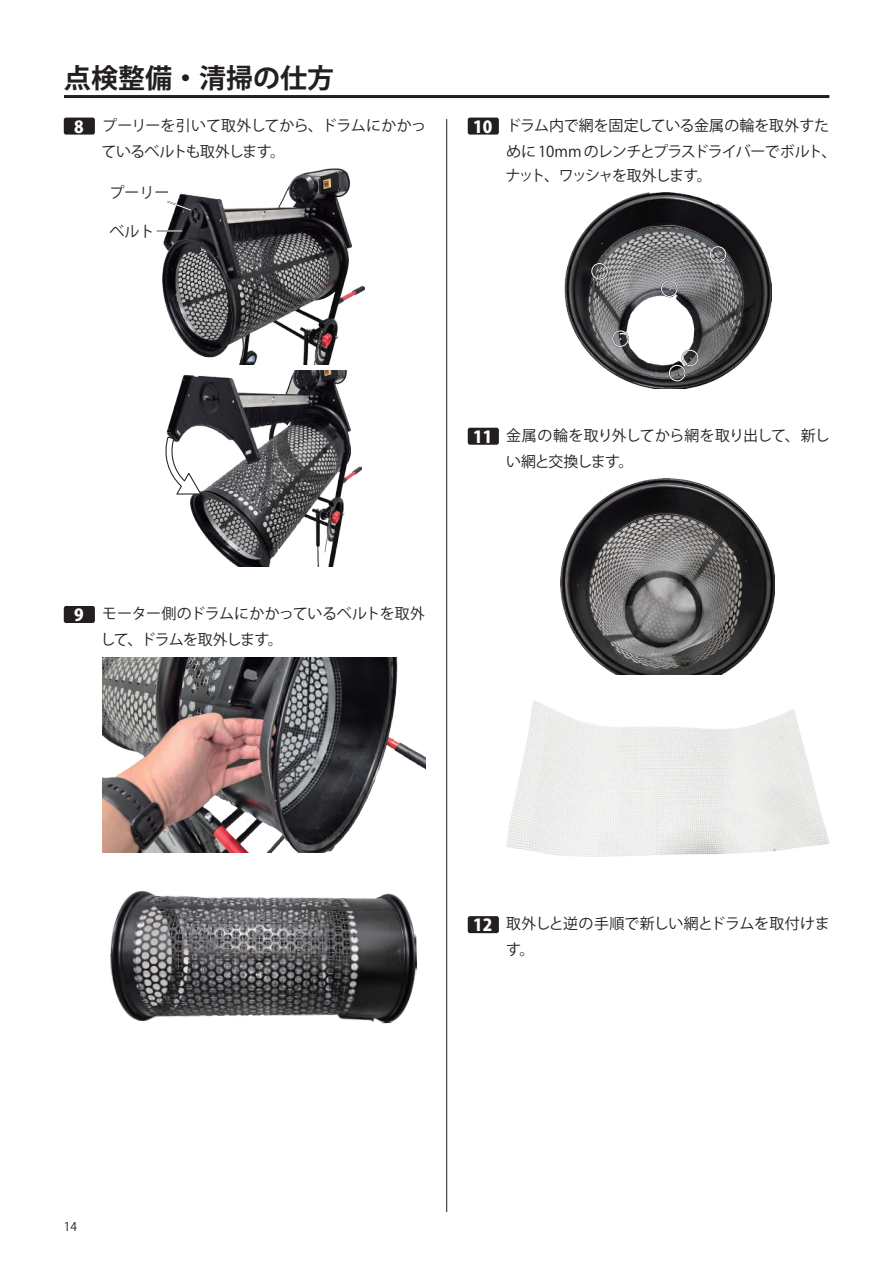
<style>
.page{position:relative;width:893px;height:1263px;background:#fff}
.page>*{position:absolute;margin:0;border:0;box-sizing:border-box;transform-origin:0 0}
.t1{font:700 27px "Koz Go Pro";color:#231f20}
.t2{font:15px/26px "Koz Go Pr 6 N";letter-spacing:-.035em;color:#231f20}
.t3{font:15px/26px "Koz Go Pr 6 N";letter-spacing:-.01em;color:#231f20}
.t4{font:15px "Koz Go Pr 6 N";letter-spacing:-.1em;color:#231f20}
.t5{font:12px "Koz Go Pro";color:#231f20}
.s1{font-family:"Koz Go Pro";font-weight:800;font-size:16.5px;color:#fff}
</style>
<div class="page">
<hr style="left:446px;top:119px;width:1px;height:1093px;background:#231f20">
<div style="left:64px;top:118px;width:31px;height:17px;background:#231f20;border-radius:2px"></div>
<img style="left:162px;top:169px;width:203px;height:195px">
<hr style="left:157px;top:230px;width:25px;height:2px;background:#231f20">
<svg style="left:157px;top:231px;width:25px;height:1px"></svg>
<svg style="left:165px;top:199px;width:28px;height:13px"></svg>
<img style="left:166px;top:371px;width:195px;height:195px">
<svg style="left:165px;top:436px;width:37px;height:62px"></svg>
<div style="left:64px;top:606px;width:31px;height:17px;background:#231f20;border-radius:2px"></div>
<img style="left:102px;top:657px;width:323px;height:196px">
<img style="left:110px;top:891px;width:307px;height:133px">
<hr style="left:64px;top:95px;width:765px;height:3px;background:#231f20">
<div style="left:468px;top:118px;width:31px;height:17px;background:#231f20;border-radius:2px"></div>
<img style="left:564px;top:193px;width:207px;height:195px">
<div style="left:682px;top:349px;width:17px;height:17px;border:2px solid #231f20;border-radius:50%"></div>
<div style="left:682px;top:350px;width:16px;height:16px;border:1px solid #fff;border-radius:50%"></div>
<div style="left:669px;top:365px;width:17px;height:17px;border:2px solid #231f20;border-radius:50%"></div>
<div style="left:669px;top:365px;width:16px;height:16px;border:1px solid #fff;border-radius:50%"></div>
<div style="left:612px;top:330px;width:17px;height:17px;border:2px solid #231f20;border-radius:50%"></div>
<div style="left:612px;top:331px;width:16px;height:16px;border:1px solid #fff;border-radius:50%"></div>
<div style="left:591px;top:263px;width:17px;height:17px;border:2px solid #231f20;border-radius:50%"></div>
<div style="left:591px;top:263px;width:17px;height:16px;border:1px solid #fff;border-radius:50%"></div>
<div style="left:661px;top:280px;width:17px;height:17px;border:2px solid #231f20;border-radius:50%"></div>
<div style="left:661px;top:281px;width:16px;height:16px;border:1px solid #fff;border-radius:50%"></div>
<div style="left:709px;top:246px;width:17px;height:17px;border:2px solid #231f20;border-radius:50%"></div>
<div style="left:710px;top:246px;width:16px;height:17px;border:1px solid #fff;border-radius:50%"></div>
<div style="left:468px;top:428px;width:31px;height:17px;background:#231f20;border-radius:2px"></div>
<img style="left:561px;top:479px;width:214px;height:195px">
<img style="left:506px;top:701px;width:323px;height:156px">
<div style="left:468px;top:916px;width:31px;height:17px;background:#231f20;border-radius:2px"></div>
<h1 class="t1" style="left:64px;top:60px;width:272px">点検整備・清掃の仕方</h1>
<p class="t2" style="left:102px;top:113px;width:326px;text-indent:-28px"><span class="s1">8</span> プーリーを引いて取外してから、ドラムにかかっているベルトも取外します。</p>
<p class="t2" style="left:110px;top:180px;width:61px">プーリー</p>
<p class="t2" style="left:110px;top:218px;width:46px">ベルト</p>
<p class="t2" style="left:506px;top:113px;width:332px;text-indent:-33px"><span class="s1">10</span> ドラム内で網を固定している金属の輪を取外すために 10mm のレンチとプラスドライバーでボルト、</p>
<p class="t4" style="left:506px;top:167px;width:208px">ナット、ワッシャを取外します。</p>
<p class="t2" style="left:506px;top:423px;width:325px;text-indent:-33px"><span class="s1">11</span> 金属の輪を取り外してから網を取り出して、新しい網と交換します。</p>
<p class="t2" style="left:101px;top:601px;width:326px;text-indent:-27px"><span class="s1">9</span> モーター側のドラムにかかっているベルトを取外して、ドラムを取外します。</p>
<p class="t5" style="left:64px;top:1219px;width:15px">14</p>
<p class="t3" style="left:506px;top:911px;width:325px;text-indent:-33px"><span class="s1">12</span> 取外しと逆の手順で新しい網とドラムを取付けます。</p>
</div>
